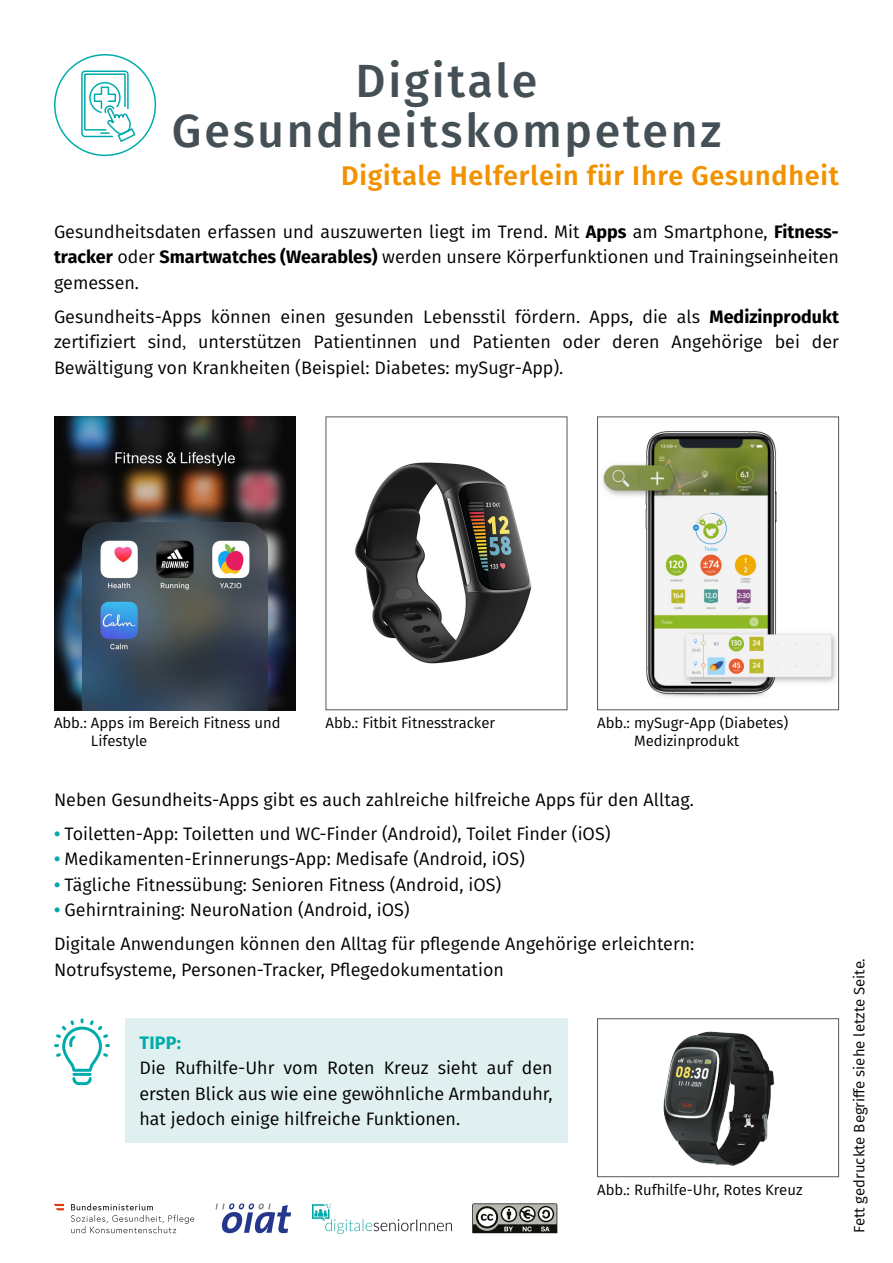
<style>
.page{position:relative;width:893px;height:1263px;background:#fff}
.page>*{position:absolute;margin:0;border:0;box-sizing:border-box;transform-origin:0 0}
.t1{font:500 46.5px/49.5px "Fira Sans";letter-spacing:.06em;color:#445055;text-align:center}
.t2{font:600 27px "Fira Sans";letter-spacing:.03em;color:#f39200}
.t3{font:18px/25.5px "Fira Sans";color:#000;text-align:justify}
.t4{font:700 18px "Fira Sans";color:#00acab}
.t5{font:15px/18px "Fira Sans";color:#000}
.s1{font-weight:700}
.s2{font-family:"Minion Pro"}
.s3{font-weight:700;color:#00acab}
</style>
<div class="page">
<div style="left:54px;top:54px;width:102px;height:102px;border:2px solid #00acab;border-radius:50%"></div>
<svg style="left:81px;top:70px;width:56px;height:73px"></svg>
<div style="left:125px;top:1018px;width:442px;height:125px;background:#e0efef"></div>
<svg style="left:54px;top:1018px;width:56px;height:68px"></svg>
<img style="left:54px;top:416px;width:242px;height:294px">
<img style="left:355px;top:462px;width:177px;height:202px">
<img style="left:602px;top:431px;width:234px;height:266px">
<div style="left:597px;top:416px;width:242px;height:294px;border:1px solid #575756"></div>
<img style="left:663px;top:1031px;width:111px;height:135px">
<div style="left:597px;top:1018px;width:242px;height:159px;border:1px solid #575756"></div>
<svg style="left:472px;top:1203px;width:86px;height:31px;background:#7f807b"></svg>
<svg style="left:71px;top:1203px;width:123px;height:30px"></svg>
<svg style="left:54px;top:1204px;width:10px;height:6px"></svg>
<img style="left:313px;top:1203px;width:138px;height:30px">
<svg style="left:215px;top:1203px;width:76px;height:30px"></svg>
<h1 class="t1" style="left:172px;top:54px;width:551px">Digitale<br>Gesundheitskompetenz</h1>
<h2 class="t2" style="left:341px;top:154px;width:499px">Digitale Helferlein für Ihre Gesundheit</h2>
<p class="t3" style="left:54px;top:218px;width:786px">Gesundheitsdaten erfassen und auszuwerten liegt im Trend. Mit <span class="s1">Apps</span> am Smartphone, <span class="s1">Fitness&shy;tracker</span> oder <span class="s1">Smartwatches (Wearables)</span> werden unsere Körperfunktionen und Trainingseinheiten gemessen.</p>
<p class="t3" style="left:54px;top:303px;width:786px">Gesundheits-Apps können einen gesunden Lebensstil fördern. Apps, die als <span class="s1">Medizinprodukt </span>zertifiziert sind<span class="s2">,</span> unterstützen Patientinnen und Patienten oder deren Angehörige bei der Bewältigung von Krankheiten (Beispiel: Diabetes: mySugr-App).</p>
<p class="t5" style="left:91px;top:714px;width:191px;text-indent:-37px">Abb.: Apps im Bereich Fitness und<br>Lifestyle</p>
<p class="t5" style="left:326px;top:714px;width:171px">Abb.: Fitbit Fitnesstracker</p>
<p class="t5" style="left:634px;top:714px;width:156px;text-indent:-37px">Abb.: mySugr-App (Diabetes)<br>Medizinprodukt</p>
<p class="t3" style="left:54px;top:786px;width:641px">Neben Gesundheits-Apps gibt es auch zahlreiche hilfreiche Apps für den Alltag.</p>
<p class="t3" style="left:54px;top:820px;width:558px"><span class="s3">•</span> Toiletten-App: Toiletten und WC-Finder (Android), Toilet Finder (iOS)</p>
<p class="t3" style="left:54px;top:846px;width:472px"><span class="s3">•</span> Medikamenten-Erinnerungs-App: Medisafe (Android, iOS)</p>
<p class="t3" style="left:54px;top:871px;width:449px"><span class="s3">•</span> Tägliche Fitnessübung: Senioren Fitness (Android, iOS)</p>
<p class="t3" style="left:54px;top:893px;width:642px;line-height:34px"><span class="s3">•</span> Gehirntraining: NeuroNation (Android, iOS)<br>Digitale Anwendungen können den Alltag für pflegende Angehörige erleichtern:</p>
<p class="t3" style="left:54px;top:956px;width:451px">Notrufsysteme, Personen-Tracker, Pflegedokumentation</p>
<p class="t4" style="left:140px;top:1027px;width:43px">TIPP:</p>
<p class="t3" style="left:139px;top:1055px;width:415px">Die Rufhilfe-Uhr vom Roten Kreuz sieht auf den ersten Blick aus wie eine gewöhnliche Armbanduhr, hat jedoch einige hilfreiche Funktionen.</p>
<p class="t5" style="left:597px;top:1181px;width:207px">Abb.: Rufhilfe-Uhr, Rotes Kreuz</p>
<p class="t5" style="left:850px;top:1233px;width:277px;rotate:-90deg">Fett gedruckte Begriffe siehe letzte Seite.</p>
</div>
